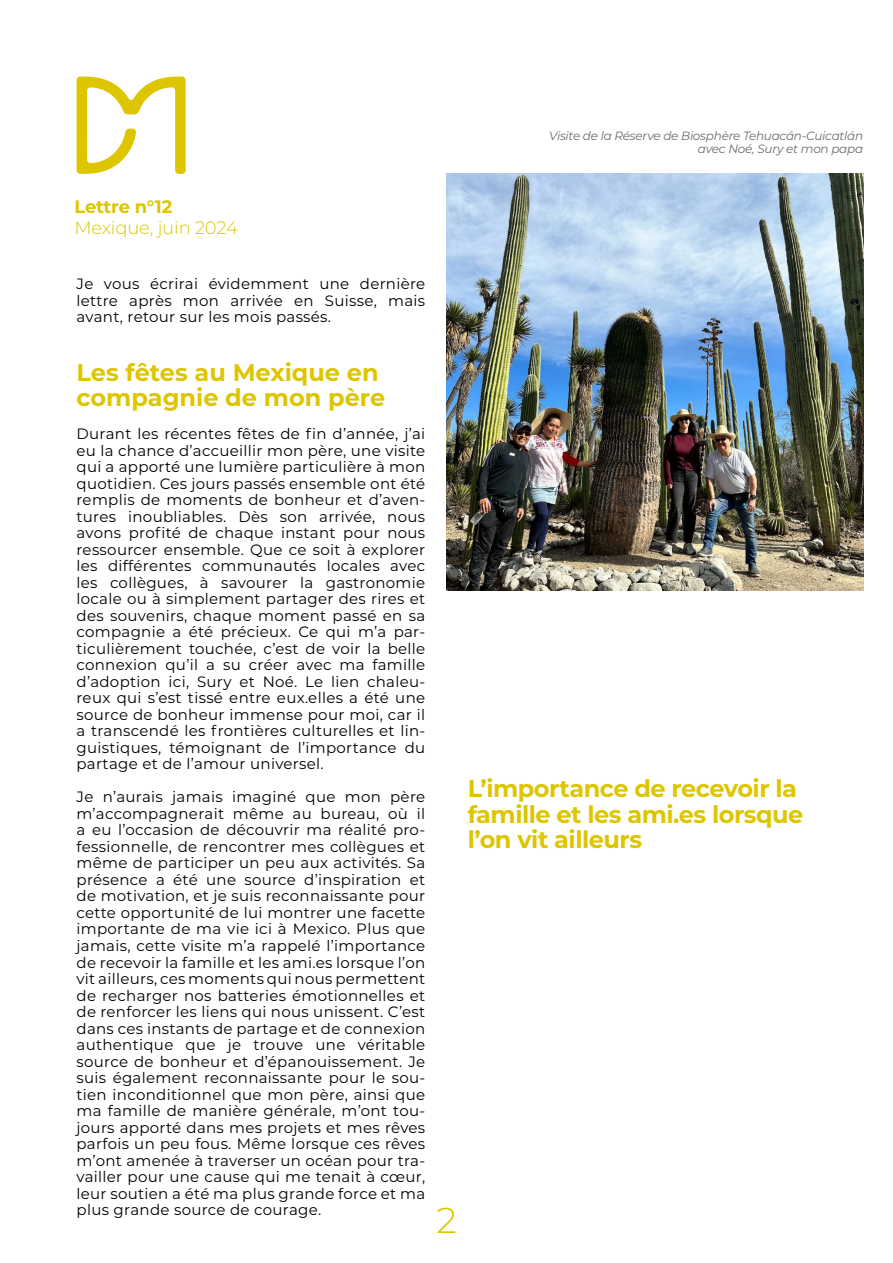
<style>
.page{position:relative;width:893px;height:1263px;background:#fff}
.page>*{position:absolute;margin:0;border:0;box-sizing:border-box;transform-origin:0 0}
.t1{font:300 36px "Montserrat";color:#ddc600}
.t2{font:700 24px/25.5px "Montserrat";letter-spacing:-.02em;color:#ddc600}
.t3{font:700 24px/25.5px "Montserrat";color:#ddc600}
.t4{font:300 18px "Montserrat";letter-spacing:-.01em;color:#ddc600}
.t5{font:700 18px "Montserrat";letter-spacing:-.01em;color:#ddc600}
.t6{font:15px/16.5px "Montserrat";letter-spacing:.02em;color:#000;text-align:justify}
.t7{font:italic 12px/13.8px "Montserrat";letter-spacing:-.02em;color:#6b6b6a;text-align:right}
</style>
<div class="page">
<img style="left:446px;top:174px;width:417px;height:417px">
<svg style="left:77px;top:77px;width:109px;height:97px"></svg>
<p class="t7" style="left:549px;top:128px;width:316px">Visite de la Réserve de Biosphère Tehuacán-Cuicatlán avec Noé, Sury et mon papa</p>
<p class="t5" style="left:74px;top:193px;width:100px">Lettre n°12</p>
<p class="t4" style="left:74px;top:215px;width:165px">Mexique, juin 2024</p>
<p class="t6" style="left:77px;top:275px;width:350px">Je vous écrirai évidemment une dernière lettre après mon arrivée en Suisse, mais avant, retour sur les mois passés.</p>
<h2 class="t3" style="left:77px;top:358px;width:310px">Les fêtes au Mexique en compagnie de mon père</h2>
<p class="t6" style="left:77px;top:425px;width:350px">Durant les récentes fêtes de fin d’année, j’ai eu la chance d’accueillir mon père, une visite qui a apporté une lumière particulière à mon quotidien. Ces jours passés ensemble ont été remplis de moments de bonheur et d’aven&shy;tures inoubliables. Dès son arrivée, nous avons profité de chaque instant pour nous ressourcer ensemble. Que ce soit à explorer les différentes communautés locales avec les collègues, à savourer la gastronomie locale ou à simplement partager des rires et des souvenirs, chaque moment passé en sa compagnie a été précieux. Ce qui m’a par&shy;ticulièrement touchée, c’est de voir la belle connexion qu’il a su créer avec ma famille d’adoption ici, Sury et Noé. Le lien chaleu&shy;reux qui s’est tissé entre eux.elles a été une source de bonheur immense pour moi, car il a transcendé les frontières culturelles et lin&shy;guistiques, témoignant de l’importance du partage et de l’amour universel.</p>
<p class="t6" style="left:77px;top:788px;width:350px">Je n’aurais jamais imaginé que mon père m’accompagnerait même au bureau, où il a eu l’occasion de découvrir ma réalité pro&shy;fessionnelle, de rencontrer mes collègues et même de participer un peu aux activités. Sa présence a été une source d’inspiration et de motivation, et je suis reconnaissante pour cette opportunité de lui montrer une facette importante de ma vie ici à Mexico. Plus que jamais, cette visite m’a rappelé l’importance de recevoir la famille et les ami.es lorsque l’on vit ailleurs, ces moments qui nous permettent de recharger nos batteries émotionnelles et de renforcer les liens qui nous unissent. C’est dans ces instants de partage et de connexion authentique que je trouve une véritable source de bonheur et d’épanouissement. Je suis également reconnaissante pour le sou&shy;tien inconditionnel que mon père, ainsi que ma famille de manière générale, m’ont tou&shy;jours apporté dans mes projets et mes rêves parfois un peu fous. Même lorsque ces rêves m’ont amenée à traverser un océan pour tra&shy;vailler pour une cause qui me tenait à cœur, leur soutien a été ma plus grande force et ma plus grande source de courage.</p>
<h1 class="t1" style="left:436px;top:1196px;width:22px">2</h1>
<h2 class="t2" style="left:468px;top:775px;width:337px">L’importance de recevoir la famille et les ami.es lorsque l’on vit ailleurs</h2>
</div>
